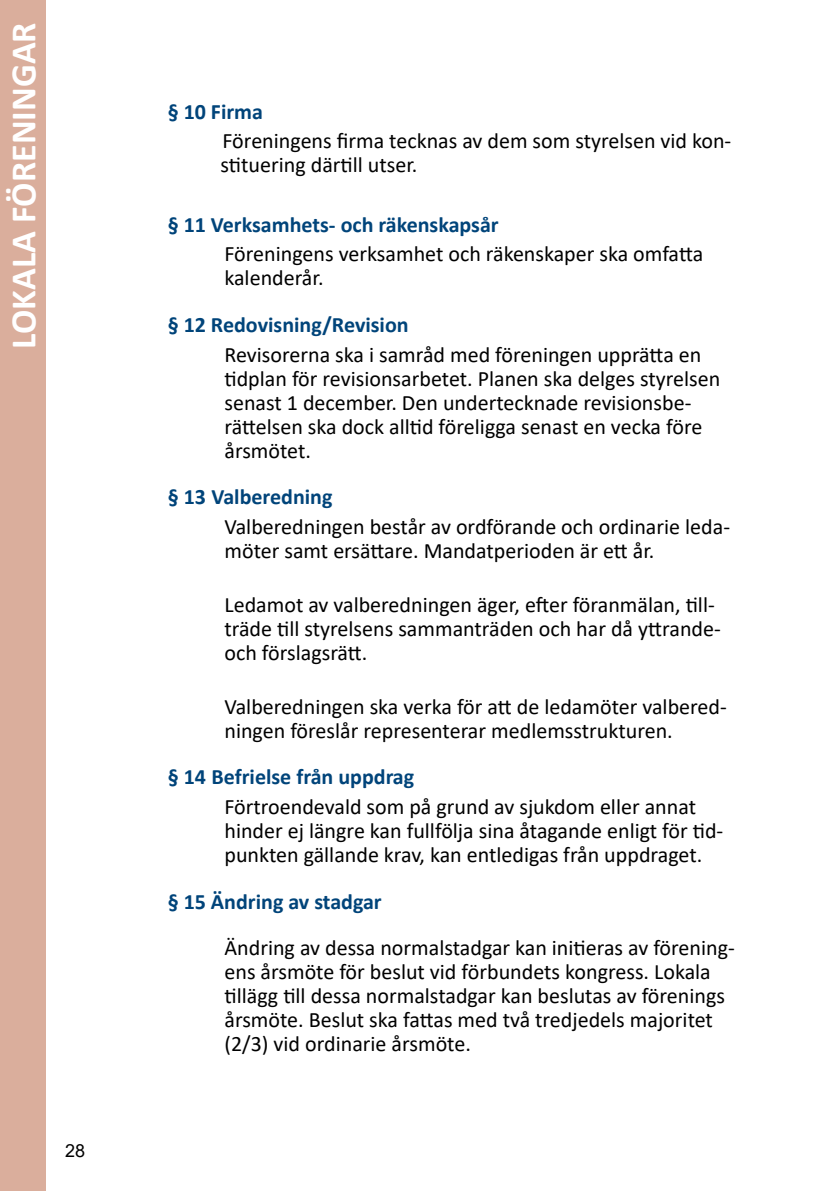
<style>
.page{position:relative;width:840px;height:1191px;background:#fff}
.page>*{position:absolute;margin:0;border:0;box-sizing:border-box;transform-origin:0 0}
.t1{font:700 36px "Calibri";color:#fff}
.t2{font:22px/24px "Calibri";color:#000}
.t3{font:700 22px "Calibri";color:#00447a}
.t4{font:18px "Arial";color:#000}
</style>
<div class="page">
<div style="left:0;top:0;width:45px;height:1191px;background:#daae9c"></div>
<h1 class="t1" style="left:-2px;top:348px;width:328px;rotate:-90deg">LOKALA FÖRENINGAR</h1>
<p class="t4" style="left:65px;top:1138px;width:22px">28</p>
<p class="t3" style="left:168px;top:96px;width:97px">§ 10 Firma</p>
<p class="t2" style="left:220px;top:128px;width:512px">Föreningens firma tecknas av dem som styrelsen vid kon&shy;stituering därtill utser.</p>
<p class="t3" style="left:168px;top:209px;width:332px">§ 11 Verksamhets- och räkenskapsår</p>
<p class="t2" style="left:224px;top:241px;width:480px">Föreningens verksamhet och räkenskaper ska omfatta kalenderår.</p>
<p class="t3" style="left:168px;top:309px;width:242px">§ 12 Redovisning/Revision</p>
<p class="t2" style="left:224px;top:342px;width:497px">Revisorerna ska i samråd med föreningen upprätta en tidplan för revisionsarbetet. Planen ska delges styrelsen senast 1 december. Den undertecknade revisionsbe&shy;rättelsen ska dock alltid föreligga senast en vecka före årsmötet.</p>
<p class="t3" style="left:168px;top:481px;width:166px">§ 13 Valberedning</p>
<p class="t2" style="left:224px;top:514px;width:507px">Valberedningen består av ordförande och ordinarie leda&shy;möter samt ersättare. Mandatperioden är ett år.</p>
<p class="t2" style="left:224px;top:592px;width:497px">Ledamot av valberedningen äger, efter föranmälan, till&shy;träde till styrelsens sammanträden och har då yttrande&shy;och förslagsrätt.</p>
<p class="t2" style="left:224px;top:693px;width:503px">Valberedningen ska verka för att de ledamöter valbered&shy;ningen föreslår representerar medlemsstrukturen.</p>
<p class="t3" style="left:168px;top:761px;width:248px">§ 14 Befrielse från uppdrag</p>
<p class="t2" style="left:224px;top:794px;width:500px">Förtroendevald som på grund av sjukdom eller annat hinder ej längre kan fullfölja sina åtagande enligt för tid&shy;punkten gällande krav, kan entledigas från uppdraget.</p>
<p class="t3" style="left:168px;top:886px;width:215px">§ 15 Ändring av stadgar</p>
<p class="t2" style="left:224px;top:935px;width:511px">Ändring av dessa normalstadgar kan initieras av förening&shy;ens årsmöte för beslut vid förbundets kongress. Lokala tillägg till dessa normalstadgar kan beslutas av förenings årsmöte. Beslut ska fattas med två tredjedels majoritet (2/3) vid ordinarie årsmöte.</p>
</div>
